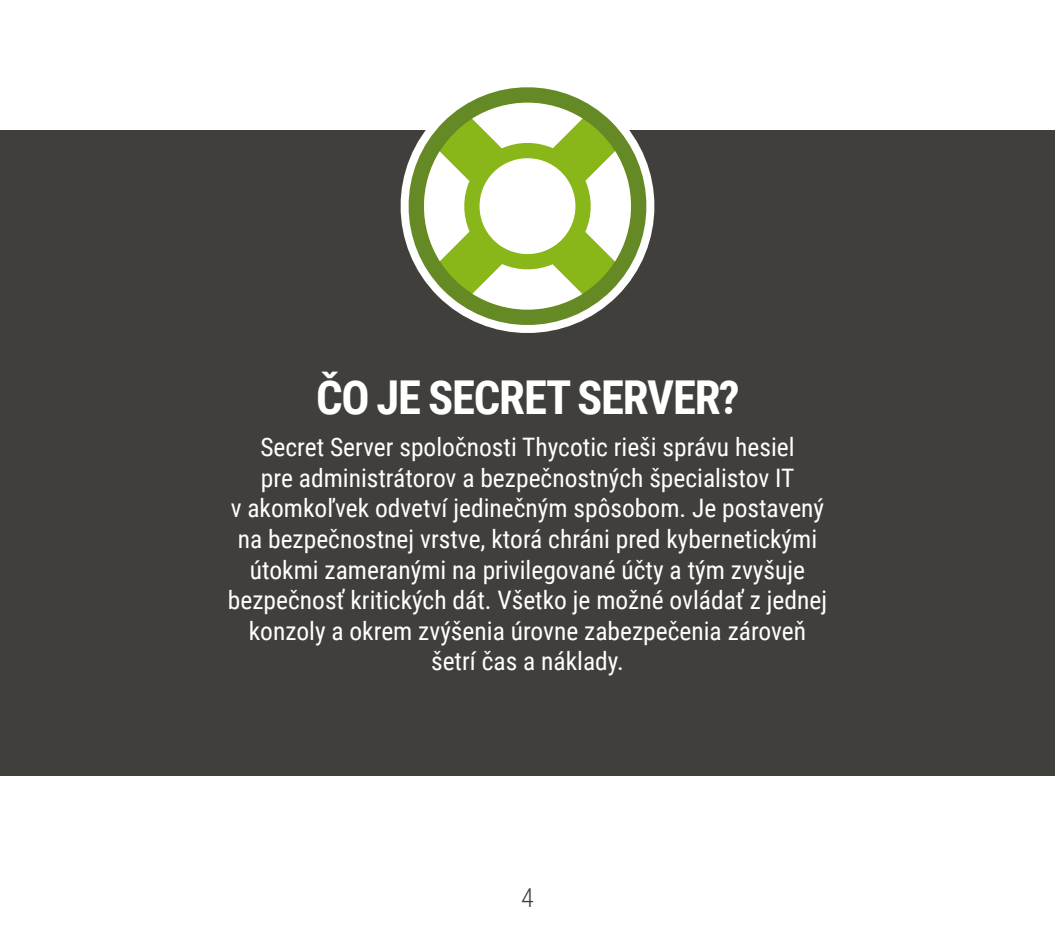
<style>
.page{position:relative;width:1055px;height:947px;background:#fff}
.page>*{position:absolute;margin:0;border:0;box-sizing:border-box;transform-origin:0 0}
.t1{font:700 46.8px "Roboto Condensed";letter-spacing:-.025em;color:#fff}
.t2{font:300 26px "Roboto Condensed";color:#413f3c}
.t3{font:25.4px/30.6px "Roboto Condensed";color:#fff;text-align:center}
</style>
<div class="page">
<div style="left:0;top:130px;width:1054px;height:646px;background:#413f3c"></div>
<svg style="left:400px;top:87px;width:255px;height:246px"></svg>
<svg style="left:419px;top:97px;width:217px;height:218px;background:#bdd093"></svg>
<h1 class="t1" style="left:316px;top:364px;width:425px">ČO JE SECRET SERVER?</h1>
<p class="t3" style="left:228px;top:431px;width:600px">Secret Server spoločnosti Thycotic rieši správu hesiel<br>pre administrátorov a bezpečnostných špecialistov IT<br>v akomkoľvek odvetví jedinečným spôsobom. Je postavený na bezpečnostnej vrstve, ktorá chráni pred kybernetickými útokmi zameranými na privilegované účty a tým zvyšuje bezpečnosť kritických dát. Všetko je možné ovládať z jednej konzoly a okrem zvýšenia úrovne zabezpečenia zároveň šetrí čas a náklady.</p>
<p class="t2" style="left:521px;top:879px;width:14px">4</p>
</div>
